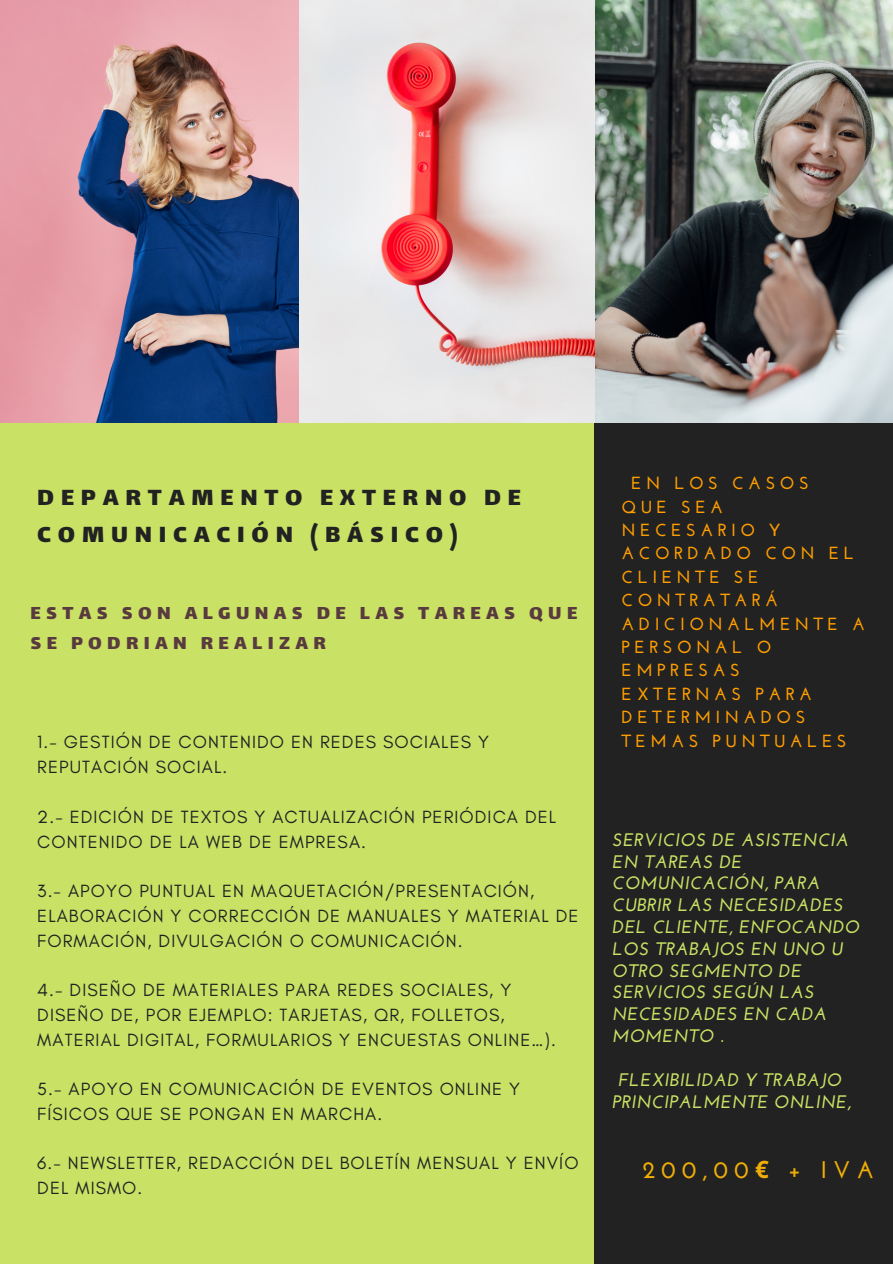
<style>
.page{position:relative;width:893px;height:1264px;background:#fff}
.page>*{position:absolute;margin:0;border:0;box-sizing:border-box;transform-origin:0 0}
.t1{font:27px/37.2px "Lalezar";letter-spacing:.25em;color:#222}
.t2{font:700 24px "Josefin Sans";letter-spacing:.25em;color:#f0ad07}
.t3{font:21.3px/29.2px "Lalezar";letter-spacing:.25em;color:#593a3e}
.t4{font:18px/24.8px "Glacial Indifference";letter-spacing:.06em;color:#222}
.t5{font:italic 700 18px/21.8px "Josefin Sans";letter-spacing:.02em;color:#c9e265}
.t6{font:700 17.55px/23.4px "Josefin Sans";letter-spacing:.25em;color:#ff9e01}
.s1{font-family:"Noto Sans"}
</style>
<div class="page">
<div style="left:0;top:0;width:892px;height:1263px;background:#c9e265"></div>
<div style="left:594px;top:421px;width:298px;height:842px;background:#222"></div>
<img style="left:0;top:0;width:892px;height:422px">
<p class="t1" style="left:37px;top:477px;width:485px">DEPARTAMENTO EXTERNO DE<br>COMUNICACIÓN (BÁSICO)</p>
<p class="t3" style="left:30px;top:597px;width:548px">ESTAS SON ALGUNAS DE LAS TAREAS QUE<br>SE PODRIAN REALIZAR</p>
<p class="t4" style="left:37px;top:729px;width:453px">1.- GESTIÓN DE CONTENIDO EN REDES SOCIALES Y<br>REPUTACIÓN SOCIAL.</p>
<p class="t4" style="left:37px;top:804px;width:520px">2.- EDICIÓN DE TEXTOS Y ACTUALIZACIÓN PERIÓDICA DEL<br>CONTENIDO DE LA WEB DE EMPRESA.</p>
<p class="t4" style="left:37px;top:878px;width:542px">3.- APOYO PUNTUAL EN MAQUETACIÓN/PRESENTACIÓN,<br>ELABORACIÓN Y CORRECCIÓN DE MANUALES Y MATERIAL DE<br>FORMACIÓN, DIVULGACIÓN O COMUNICACIÓN.</p>
<p class="t4" style="left:37px;top:977px;width:520px">4.- DISEÑO DE MATERIALES PARA REDES SOCIALES, Y<br>DISEÑO DE, POR EJEMPLO: TARJETAS, QR, FOLLETOS,<br>MATERIAL DIGITAL, FORMULARIOS Y ENCUESTAS ONLINE…).</p>
<p class="t4" style="left:37px;top:1076px;width:484px">5.- APOYO EN COMUNICACIÓN DE EVENTOS ONLINE Y<br>FÍSICOS QUE SE PONGAN EN MARCHA.</p>
<p class="t4" style="left:37px;top:1150px;width:542px">6.- NEWSLETTER, REDACCIÓN DEL BOLETÍN MENSUAL Y ENVÍO<br>DEL MISMO.</p>
<p class="t6" style="left:621px;top:473px;width:245px;text-indent:10px">EN LOS CASOS<br>QUE SEA<br>NECESARIO Y<br>ACORDADO CON EL<br>CLIENTE SE<br>CONTRATARÁ<br>ADICIONALMENTE A<br>PERSONAL O<br>EMPRESAS<br>EXTERNAS PARA<br>DETERMINADOS<br>TEMAS PUNTUALES</p>
<p class="t5" style="left:613px;top:830px;width:249px">SERVICIOS DE ASISTENCIA<br>EN TAREAS DE<br>COMUNICACIÓN, PARA<br>CUBRIR LAS NECESIDADES<br>DEL CLIENTE, ENFOCANDO<br>LOS TRABAJOS EN UNO U<br>OTRO SEGMENTO DE<br>SERVICIOS SEGÚN LAS<br>NECESIDADES EN CADA<br>MOMENTO .</p>
<p class="t5" style="left:613px;top:1070px;width:240px;text-align:center">FLEXIBILIDAD Y TRABAJO<br>PRINCIPALMENTE ONLINE,</p>
<p class="t2" style="left:642px;top:1159px;width:233px">200,00<span class="s1">€</span> + IVA</p>
</div>
